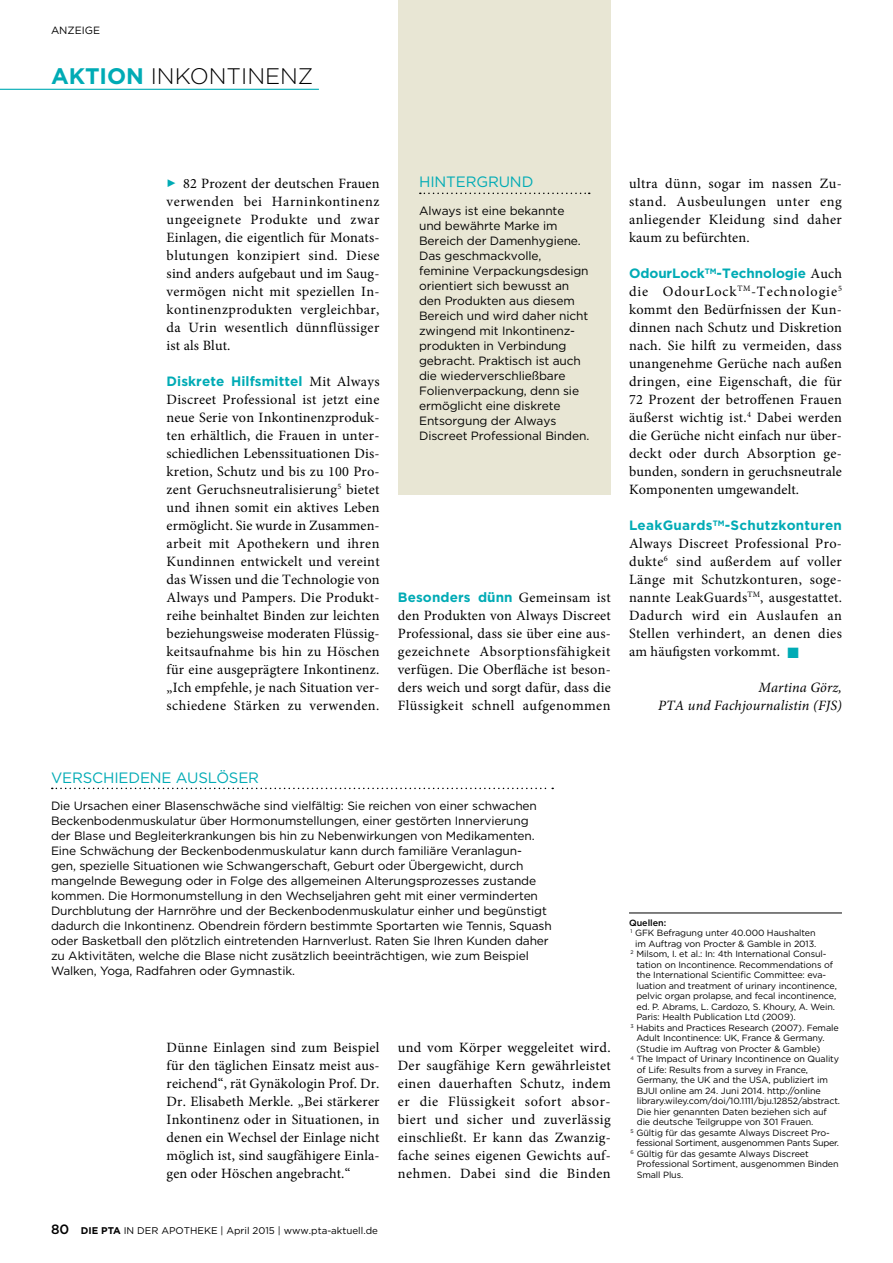
<style>
.page{position:relative;width:893px;height:1263px;background:#fff}
.page>*{position:absolute;margin:0;border:0;box-sizing:border-box;transform-origin:0 0}
.t1{font:300 22.5px "Gotham";color:#000}
.t2{font:15px "Gotham";letter-spacing:-.01em;color:#00abb5}
.t3{font:14.25px/18px "Minion Pro";letter-spacing:.02em;color:#000;text-align:justify}
.t4{font:italic 14.25px/18px "Minion Pro";letter-spacing:.01em;color:#000;text-align:right}
.t5{font:700 13.5px "Gotham";letter-spacing:.005em;color:#00abb5}
.t6{font:12px/15px "Gotham";letter-spacing:-.01em;color:#000}
.t7{font:10.5px "Gotham";color:#000}
.t8{font:9.75px "Gotham";color:#000}
.t9{font:9px "Gotham";letter-spacing:-.01em;color:#000}
.t10{font:9px "Gotham";letter-spacing:-.03em;color:#000}
.t11{font:500 9px "Gotham";color:#000}
.s1{font-weight:700;color:#00abb5}
.s2{font-family:"Minion Pro";font-weight:400;font-size:14.25px;color:#000}
.s3{color:#00abb5}
.s4{font-weight:500;font-size:13.5px}
.s5{font-weight:700}
</style>
<div class="page">
<hr style="left:629px;top:913px;width:213px;height:1px;background:#000">
<svg style="left:52px;top:788px;width:501px;height:1px"></svg>
<hr style="left:0;top:89px;width:319px;height:1px;background:#00abb5">
<div style="left:398px;top:0;width:213px;height:494px;background:#e8e6d4"></div>
<svg style="left:420px;top:193px;width:170px;height:1px"></svg>
<p class="t7" style="left:51px;top:23px;width:51px">ANZEIGE</p>
<h1 class="t1" style="left:51px;top:62px;width:264px"><span class="s1">AKTION</span> INKONTINENZ</h1>
<p class="t3" style="left:167px;top:175px;width:214px;text-indent:16px">82 Prozent der deutschen Frauen verwenden bei Harninkontinenz ungeeignete Produkte und zwar Einlagen, die eigentlich für Monats&shy;blutungen konzipiert sind. Diese sind anders aufgebaut und im Saug&shy;vermögen nicht mit speziellen In&shy;kontinenzprodukten vergleichbar, da Urin wesentlich dünnflüssiger ist als Blut.</p>
<p class="t5" style="left:167px;top:372px;width:214px">Diskrete Hilfsmittel <span class="s2">Mit Always</span></p>
<p class="t3" style="left:167px;top:391px;width:215px">Discreet Professional ist jetzt eine neue Serie von Inkontinenzproduk&shy;ten erhältlich, die Frauen in unter&shy;schiedlichen Lebenssituationen Dis&shy;kretion, Schutz und bis zu 100 Pro&shy;zent Geruchsneutralisierung<sup>5</sup> bietet und ihnen somit ein aktives Leben ermöglicht. Sie wurde in Zusammen&shy;arbeit mit Apothekern und ihren Kundinnen entwickelt und vereint das Wissen und die Technologie von Always und Pampers. Die Produkt&shy;reihe beinhaltet Binden zur leichten beziehungsweise moderaten Flüssig&shy;keitsaufnahme bis hin zu Höschen für eine ausgeprägtere Inkontinenz. „Ich empfehle, je nach Situation ver&shy;schiedene Stärken zu verwenden.</p>
<p class="t2" style="left:419px;top:173px;width:116px">HINTERGRUND</p>
<p class="t6" style="left:419px;top:203px;width:172px">Always ist eine bekannte und bewährte Marke im<br>Bereich der Damenhygiene.<br>Das geschmackvolle, feminine Verpackungsdesign orientiert sich bewusst an den Produkten aus diesem<br>Bereich und wird daher nicht zwingend mit Inkontinenz&shy;produkten in Verbindung gebracht. Praktisch ist auch die wiederverschließbare<br>Folienverpackung, denn sie ermöglicht eine diskrete<br>Entsorgung der Always<br>Discreet Professional Binden.</p>
<p class="t5" style="left:398px;top:588px;width:214px">Besonders dünn <span class="s2">Gemeinsam ist</span></p>
<p class="t3" style="left:398px;top:607px;width:215px">den Produkten von Always Discreet Professional, dass sie über eine aus&shy;gezeichnete Absorptionsfähigkeit verfügen. Die Oberfläche ist beson&shy;ders weich und sorgt dafür, dass die Flüssigkeit schnell aufgenommen</p>
<p class="t3" style="left:629px;top:175px;width:214px">ultra dünn, sogar im nassen Zu&shy;stand. Ausbeulungen unter eng anliegender Kleidung sind daher kaum zu befürchten.</p>
<p class="t5" style="left:629px;top:264px;width:214px">OdourLock<sup>TM</sup>-Technologie <span class="s2">Auch</span></p>
<p class="t3" style="left:629px;top:283px;width:214px">die OdourLock<sup>TM</sup>-Technologie<sup>5 </sup>kommt den Bedürfnissen der Kun&shy;dinnen nach Schutz und Diskretion nach. Sie hilft zu vermeiden, dass unangenehme Gerüche nach außen dringen, eine Eigenschaft, die für 72 Prozent der betroffenen Frauen äußerst wichtig ist.<sup>4</sup> Dabei werden die Gerüche nicht einfach nur über&shy;deckt oder durch Absorption ge&shy;bunden, sondern in geruchsneutrale Komponenten umgewandelt.</p>
<p class="t5" style="left:629px;top:516px;width:214px">LeakGuards<sup>TM</sup>-Schutzkonturen</p>
<p class="t3" style="left:629px;top:535px;width:214px">Always Discreet Professional Pro&shy;dukte<sup>6</sup> sind außerdem auf voller Länge mit Schutzkonturen, soge&shy;nannte LeakGuards<sup>TM</sup>, ausgestattet.<br>Dadurch wird ein Auslaufen an Stellen verhindert, an denen dies am häufigsten vorkommt. <span class="s3">■</span></p>
<p class="t4" style="left:658px;top:679px;width:185px">Martina Görz,<br>PTA und Fachjournalistin (FJS)</p>
<p class="t2" style="left:51px;top:768px;width:210px">VERSCHIEDENE AUSLÖSER</p>
<p class="t6" style="left:51px;top:798px;width:502px">Die Ursachen einer Blasenschwäche sind vielfältig: Sie reichen von einer schwachen Beckenbodenmuskulatur über Hormonumstellungen, einer gestörten Innervierung<br>der Blase und Begleiterkrankungen bis hin zu Nebenwirkungen von Medikamenten.<br>Eine Schwächung der Beckenbodenmuskulatur kann durch familiäre Veranlagun-<br>gen, spezielle Situationen wie Schwangerschaft, Geburt oder Übergewicht, durch mangelnde Bewegung oder in Folge des allgemeinen Alterungsprozesses zustande kommen. Die Hormonumstellung in den Wechseljahren geht mit einer verminderten Durchblutung der Harnröhre und der Beckenbodenmuskulatur einher und begünstigt dadurch die Inkontinenz. Obendrein fördern bestimmte Sportarten wie Tennis, Squash oder Basketball den plötzlich eintretenden Harnverlust. Raten Sie Ihren Kunden daher zu Aktivitäten, welche die Blase nicht zusätzlich beeinträchtigen, wie zum Beispiel Walken, Yoga, Radfahren oder Gymnastik.</p>
<p class="t3" style="left:167px;top:1039px;width:215px">Dünne Einlagen sind zum Beispiel für den täglichen Einsatz meist aus&shy;reichend“, rät Gynäkologin Prof. Dr.<br>Dr. Elisabeth Merkle. „Bei stärkerer Inkontinenz oder in Situationen, in denen ein Wechsel der Einlage nicht möglich ist, sind saugfähigere Einla&shy;gen oder Höschen angebracht.“</p>
<p class="t8" style="left:51px;top:1224px;width:328px"><span class="s4">80</span> <span class="s5">DIE PTA</span> IN DER APOTHEKE | April 2015 | www.pta-aktuell.de</p>
<p class="t3" style="left:398px;top:1039px;width:215px">und vom Körper weggeleitet wird.<br>Der saugfähige Kern gewährleistet einen dauerhaften Schutz, indem er die Flüssigkeit sofort absor&shy;biert und sicher und zuverlässig einschließt. Er kann das Zwanzig&shy;fache seines eigenen Gewichts auf&shy;nehmen. Dabei sind die Binden</p>
<p class="t11" style="left:629px;top:917px;width:39px">Quellen:</p>
<p class="t9" style="left:631px;top:927px;width:187px"><sup>1</sup> GFK Befragung unter 40.000 Haushalten</p>
<p class="t9" style="left:635px;top:938px;width:183px">im Auftrag von Procter &amp; Gamble in 2013.</p>
<p class="t9" style="left:631px;top:948px;width:197px"><sup>2</sup> Milsom, I. et al.: In: 4th International Consul-</p>
<p class="t9" style="left:636px;top:959px;width:198px">tation on Incontinence. Recommendations of</p>
<p class="t9" style="left:636px;top:969px;width:191px">the International Scientific Committee: eva-</p>
<p class="t9" style="left:636px;top:980px;width:202px">luation and treatment of urinary incontinence,</p>
<p class="t9" style="left:636px;top:990px;width:201px">pelvic organ prolapse, and fecal incontinence,</p>
<p class="t9" style="left:636px;top:1001px;width:200px">ed. P. Abrams, L. Cardozo, S. Khoury, A. Wein.</p>
<p class="t9" style="left:636px;top:1011px;width:161px">Paris: Health Publication Ltd (2009).</p>
<p class="t9" style="left:631px;top:1022px;width:210px"><sup>3</sup> Habits and Practices Research (2007). Female</p>
<p class="t9" style="left:636px;top:1032px;width:190px">Adult Incontinence: UK, France &amp; Germany.</p>
<p class="t9" style="left:636px;top:1043px;width:185px">(Studie im Auftrag von Procter &amp; Gamble)</p>
<p class="t9" style="left:631px;top:1053px;width:210px"><sup>4</sup> The Impact of Urinary Incontinence on Quality</p>
<p class="t9" style="left:637px;top:1064px;width:173px">of Life: Results from a survey in France,</p>
<p class="t9" style="left:637px;top:1074px;width:193px">Germany, the UK and the USA, publiziert im</p>
<p class="t9" style="left:637px;top:1085px;width:186px">BJUI online am 24. Juni 2014. http://online</p>
<p class="t9" style="left:637px;top:1095px;width:205px">library.wiley.com/doi/10.1111/bju.12852/abstract.</p>
<p class="t9" style="left:631px;top:1106px;width:198px"><sup>4</sup> Die hier genannten Daten beziehen sich auf</p>
<p class="t9" style="left:637px;top:1116px;width:178px">die deutsche Teilgruppe von 301 Frauen.</p>
<p class="t9" style="left:631px;top:1127px;width:201px"><sup>5</sup> Gültig für das gesamte Always Discreet Pro-</p>
<p class="t10" style="left:636px;top:1137px;width:204px">fessional Sortiment, ausgenommen Pants Super.</p>
<p class="t9" style="left:631px;top:1148px;width:180px"><sup>6</sup> Gültig für das gesamte Always Discreet</p>
<p class="t9" style="left:637px;top:1158px;width:204px">Professional Sortiment, ausgenommen Binden</p>
<p class="t9" style="left:637px;top:1169px;width:48px">Small Plus.</p>
</div>
